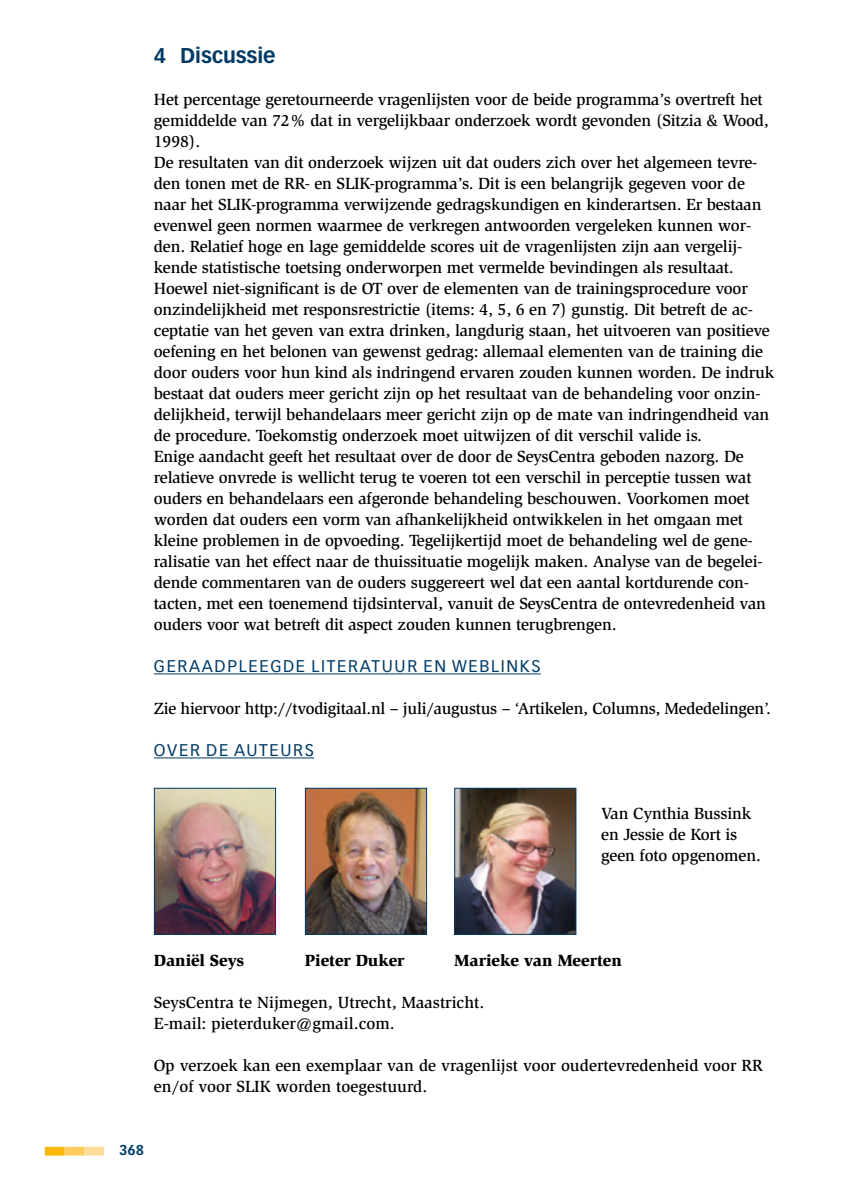
<style>
.page{position:relative;width:844px;height:1191px;background:#fff}
.page>*{position:absolute;margin:0;border:0;box-sizing:border-box;transform-origin:0 0}
._2_samenvatting{font:700 21px "Vectora LH";letter-spacing:-.005em;color:#003b66}
.Standaard{font:500 16.62px/21px "Slimbach";letter-spacing:-.01em;color:#000}
.Geen_afstand{font:500 16.62px/21px "Slimbach";color:#000}
.Pa10{font:500 16.62px "Slimbach";letter-spacing:-.015em;color:#000}
._0_auteur{font:16.62px "Vectora LH";letter-spacing:.1em;color:#003b66}
.t1{font:900 16.62px "Slimbach";letter-spacing:-.005em;color:#000}
.t2{font:700 14px "Vectora LH";color:#003b66}
</style>
<div class="page">
<div style="left:45px;top:1146px;width:19px;height:9px;background:#fbb907"></div>
<div style="left:64px;top:1146px;width:20px;height:9px;background:#fdcb5f"></div>
<div style="left:84px;top:1146px;width:20px;height:9px;background:#fedd9a"></div>
<hr style="left:154px;top:673px;width:386px;height:1px;background:#003b66">
<hr style="left:154px;top:757px;width:160px;height:1px;background:#003b66">
<img style="left:156px;top:790px;width:118px;height:143px">
<div style="left:154px;top:788px;width:122px;height:147px;border:1px solid #003b66"></div>
<img style="left:307px;top:790px;width:118px;height:143px">
<div style="left:305px;top:788px;width:122px;height:147px;border:1px solid #003b66"></div>
<img style="left:456px;top:790px;width:118px;height:143px">
<div style="left:454px;top:788px;width:122px;height:147px;border:1px solid #003b66"></div>
<p class="_2_samenvatting" style="left:154px;top:43px;width:123px">4 Discussie</p>
<p class="Standaard" style="left:154px;top:89px;width:616px">Het percentage geretourneerde vragenlijsten voor de beide programma’s overtreft het gemiddelde van 72% dat in vergelijkbaar onderzoek wordt gevonden (Sitzia &amp; Wood,<br>1998).</p>
<p class="Standaard" style="left:154px;top:152px;width:621px">De resultaten van dit onderzoek wijzen uit dat ouders zich over het algemeen tevre&shy;den tonen met de RR- en SLIK-programma’s. Dit is een belangrijk gegeven voor de naar het SLIK-programma verwijzende gedragskundigen en kinderartsen. Er bestaan evenwel geen normen waarmee de verkregen antwoorden vergeleken kunnen wor&shy;den. Relatief hoge en lage gemiddelde scores uit de vragenlijsten zijn aan vergelij&shy;kende statistische toetsing onderworpen met vermelde bevindingen als resultaat.<br>Hoewel niet-significant is de OT over de elementen van de trainingsprocedure voor onzindelijkheid met responsrestrictie (items: 4, 5, 6 en 7) gunstig. Dit betreft de ac&shy;ceptatie van het geven van extra drinken, langdurig staan, het uitvoeren van positieve oefening en het belonen van gewenst gedrag: allemaal elementen van de training die door ouders voor hun kind als indringend ervaren zouden kunnen worden. De indruk bestaat dat ouders meer gericht zijn op het resultaat van de behandeling voor onzin&shy;delijkheid, terwijl behandelaars meer gericht zijn op de mate van indringendheid van de procedure. Toekomstig onderzoek moet uitwijzen of dit verschil valide is.</p>
<p class="Standaard" style="left:154px;top:446px;width:613px">Enige aandacht geeft het resultaat over de door de SeysCentra geboden nazorg. De relatieve onvrede is wellicht terug te voeren tot een verschil in perceptie tussen wat ouders en behandelaars een afgeronde behandeling beschouwen. Voorkomen moet worden dat ouders een vorm van afhankelijkheid ontwikkelen in het omgaan met kleine problemen in de opvoeding. Tegelijkertijd moet de behandeling wel de gene&shy;ralisatie van het effect naar de thuissituatie mogelijk maken. Analyse van de begelei&shy;dende commentaren van de ouders suggereert wel dat een aantal kortdurende con&shy;tacten, met een toenemend tijdsinterval, vanuit de SeysCentra de ontevredenheid van ouders voor wat betreft dit aspect zouden kunnen terugbrengen.</p>
<p class="_0_auteur" style="left:154px;top:656px;width:388px">GERAADPLEEGDE LITERATUUR EN WEBLINKS</p>
<p class="Pa10" style="left:154px;top:698px;width:618px">Zie hiervoor http://tvodigitaal.nl – juli/augustus – ‘Artikelen, Columns, Mededelingen’.</p>
<p class="_0_auteur" style="left:154px;top:740px;width:162px">OVER DE AUTEURS</p>
<p class="Standaard" style="left:601px;top:803px;width:151px">Van Cynthia Bussink</p>
<p class="Standaard" style="left:601px;top:824px;width:161px">en Jessie de Kort is geen foto opgenomen.</p>
<p class="t1" style="left:154px;top:950px;width:92px">Daniël Seys</p>
<p class="t1" style="left:305px;top:950px;width:101px">Pieter Duker</p>
<p class="t1" style="left:454px;top:950px;width:169px">Marieke van Meerten</p>
<p class="Geen_afstand" style="left:154px;top:992px;width:332px">SeysCentra te Nijmegen, Utrecht, Maastricht.</p>
<p class="Geen_afstand" style="left:154px;top:1013px;width:242px">E-mail: pieterduker@gmail.com.</p>
<p class="Geen_afstand" style="left:154px;top:1055px;width:610px">Op verzoek kan een exemplaar van de vragenlijst voor oudertevredenheid voor RR en/of voor SLIK worden toegestuurd.</p>
<p class="t2" style="left:119px;top:1142px;width:26px">368</p>
</div>
